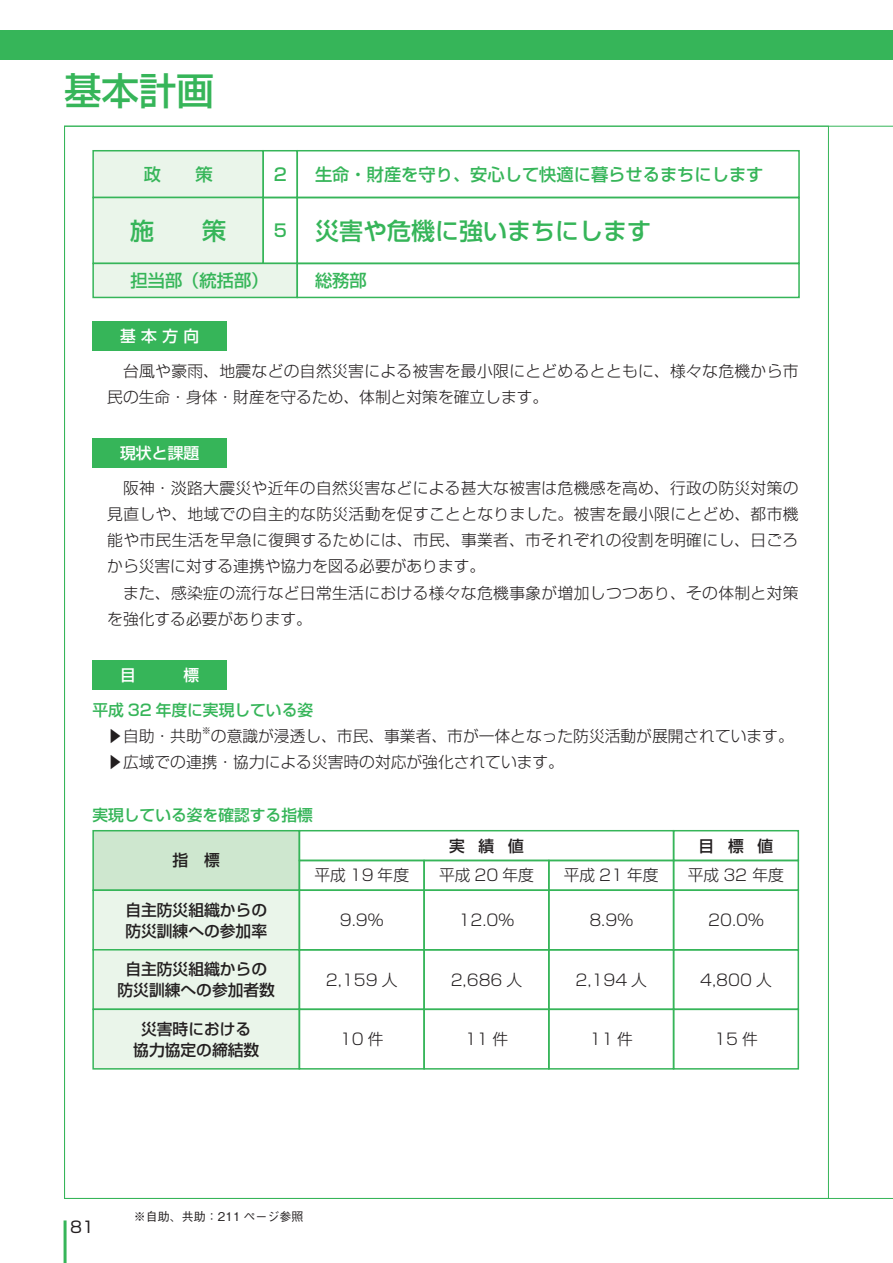
<style>
.page{position:relative;width:893px;height:1263px;background:#fff}
.page>*{position:absolute;margin:0;border:0;box-sizing:border-box;transform-origin:0 0}
.t1{font:500 37.5px "Shin Go Pro";color:#36b559}
.t2{font:500 24px "Shin Go Pro";color:#36b559}
.t3{font:500 17.25px "Shin Go Pro";color:#36b559}
.t4{font:300 15.75px/26.2px "Shin Go Pro";color:#231f20;text-align:justify}
.t5{font:300 15.75px/26.2px "Shin Go Pro";letter-spacing:.025em;color:#231f20}
.t6{font:500 15.75px/21px "Shin Go Pro";color:#231f20;text-align:center}
.t7{font:500 15.75px "Shin Go Pro";color:#36b559}
.t8{font:500 15.75px "Shin Go Pro";letter-spacing:.01em;color:#fff}
.t9{font:15.75px "Shin Go Pro";color:#231f20}
.t10{font:500 12px "Gothic BBB Pro";color:#231f20}
.t11{font:300 9.15px "Shin Go Pro";color:#231f20}
.s1{font-size:17.25px}
</style>
<div class="page">
<hr style="left:64px;top:1220px;width:3px;height:43px;background:#36b559">
<div style="left:0;top:30px;width:893px;height:30px;background:#36b559"></div>
<div style="left:93px;top:151px;width:170px;height:46px;background:#eaf5ea"></div>
<div style="left:92px;top:150px;width:172px;height:48px;border:2px solid #36b559"></div>
<div style="left:296px;top:150px;width:504px;height:48px;border:2px solid #36b559"></div>
<div style="left:262px;top:150px;width:36px;height:48px;border:2px solid #36b559"></div>
<div style="left:93px;top:197px;width:170px;height:66px;background:#eaf5ea"></div>
<div style="left:92px;top:197px;width:172px;height:67px;border:2px solid #36b559"></div>
<div style="left:296px;top:197px;width:504px;height:67px;border:2px solid #36b559"></div>
<div style="left:262px;top:197px;width:36px;height:67px;border:2px solid #36b559"></div>
<div style="left:93px;top:263px;width:204px;height:34px;background:#eaf5ea"></div>
<div style="left:92px;top:263px;width:206px;height:35px;border:2px solid #36b559"></div>
<div style="left:296px;top:263px;width:504px;height:35px;border:2px solid #36b559"></div>
<div style="left:92px;top:321px;width:135px;height:30px;background:#36b559"></div>
<div style="left:92px;top:438px;width:135px;height:30px;background:#36b559"></div>
<div style="left:92px;top:660px;width:135px;height:30px;background:#36b559"></div>
<div style="left:93px;top:831px;width:206px;height:59px;background:#cee7cf"></div>
<div style="left:92px;top:830px;width:208px;height:61px;border:2px solid #36b559"></div>
<div style="left:299px;top:830px;width:375px;height:31px;border:2px solid #36b559"></div>
<div style="left:673px;top:830px;width:126px;height:31px;border:2px solid #36b559"></div>
<div style="left:93px;top:890px;width:206px;height:60px;background:#eaf5ea"></div>
<div style="left:92px;top:889px;width:208px;height:61px;border:2px solid #36b559"></div>
<div style="left:93px;top:950px;width:206px;height:59px;background:#eaf5ea"></div>
<div style="left:92px;top:949px;width:208px;height:61px;border:2px solid #36b559"></div>
<div style="left:93px;top:1009px;width:206px;height:60px;background:#eaf5ea"></div>
<div style="left:92px;top:1008px;width:208px;height:61px;border:2px solid #36b559"></div>
<div style="left:299px;top:949px;width:126px;height:61px;border:2px solid #36b559"></div>
<div style="left:299px;top:1008px;width:126px;height:61px;border:2px solid #36b559"></div>
<div style="left:423px;top:889px;width:127px;height:61px;border:2px solid #36b559"></div>
<div style="left:423px;top:949px;width:127px;height:61px;border:2px solid #36b559"></div>
<div style="left:423px;top:1008px;width:127px;height:61px;border:2px solid #36b559"></div>
<div style="left:548px;top:889px;width:126px;height:61px;border:2px solid #36b559"></div>
<div style="left:548px;top:949px;width:126px;height:61px;border:2px solid #36b559"></div>
<div style="left:548px;top:1008px;width:126px;height:61px;border:2px solid #36b559"></div>
<div style="left:673px;top:889px;width:126px;height:61px;border:2px solid #36b559"></div>
<div style="left:673px;top:949px;width:126px;height:61px;border:2px solid #36b559"></div>
<div style="left:673px;top:1008px;width:126px;height:61px;border:2px solid #36b559"></div>
<div style="left:299px;top:860px;width:126px;height:31px;border:2px solid #36b559"></div>
<div style="left:423px;top:860px;width:127px;height:31px;border:2px solid #36b559"></div>
<div style="left:548px;top:860px;width:126px;height:31px;border:2px solid #36b559"></div>
<div style="left:673px;top:860px;width:126px;height:31px;border:2px solid #36b559"></div>
<h1 class="t1" style="left:64px;top:60px;width:152px">基本計画</h1>
<p class="t3" style="left:144px;top:160px;width:71px">政　　策</p>
<p class="t3" style="left:274px;top:160px;width:15px">2</p>
<p class="t3" style="left:315px;top:160px;width:450px">生命・財産を守り、安心して快適に暮らせるまちにします</p>
<h2 class="t2" style="left:130px;top:211px;width:98px">施　　策</h2>
<h2 class="t2" style="left:274px;top:211px;width:379px"><span class="s1">5</span> 災害や危機に強いまちにします</h2>
<p class="t3" style="left:131px;top:266px;width:139px">担当部（統括部）</p>
<p class="t3" style="left:315px;top:266px;width:53px">総務部</p>
<p class="t8" style="left:120px;top:323px;width:81px">基本方向</p>
<p class="t5" style="left:107px;top:355px;width:693px;text-indent:16px">台風や豪雨、地震などの自然災害による被害を最小限にとどめるとともに、様々な危機から市民の生命・身体・財産を守るため、体制と対策を確立します。</p>
<p class="t8" style="left:120px;top:440px;width:81px">現状と課題</p>
<p class="t4" style="left:107px;top:472px;width:693px;text-indent:16px">阪神・淡路大震災や近年の自然災害などによる甚大な被害は危機感を高め、行政の防災対策の見直しや、地域での自主的な防災活動を促すこととなりました。被害を最小限にとどめ、都市機能や市民生活を早急に復興するためには、市民、事業者、市それぞれの役割を明確にし、日ごろから災害に対する連携や協力を図る必要があります。</p>
<p class="t5" style="left:107px;top:578px;width:693px;text-indent:16px">また、感染症の流行など日常生活における様々な危機事象が増加しつつあり、その体制と対策を強化する必要があります。</p>
<p class="t8" style="left:120px;top:662px;width:17px">目</p>
<p class="t8" style="left:184px;top:662px;width:17px">標</p>
<p class="t7" style="left:92px;top:697px;width:222px">平成 32 年度に実現している姿</p>
<p class="t4" style="left:107px;top:721px;width:96px">▶自助・共助</p>
<p class="t11" style="left:202px;top:723px;width:11px">※</p>
<p class="t4" style="left:107px;top:721px;width:688px;text-indent:104px">の意識が浸透し、市民、事業者、市が一体となった防災活動が展開されています。▶広域での連携・協力による災害時の対応が強化されています。</p>
<p class="t7" style="left:92px;top:802px;width:222px">実現している姿を確認する指標</p>
<p class="t6" style="left:173px;top:848px;width:49px">指　標</p>
<p class="t6" style="left:449px;top:833px;width:76px">実績値</p>
<p class="t6" style="left:698px;top:833px;width:76px">目標値</p>
<p class="t4" style="left:314px;top:860px;width:96px">平成 19 年度</p>
<p class="t4" style="left:439px;top:860px;width:96px">平成 20 年度</p>
<p class="t4" style="left:564px;top:860px;width:96px">平成 21 年度</p>
<p class="t4" style="left:688px;top:860px;width:98px">平成 32 年度</p>
<p class="t6" style="left:125px;top:897px;width:143px;text-align:left">自主防災組織からの防災訓練への参加率</p>
<p class="t6" style="left:118px;top:957px;width:159px">自主防災組織からの防災訓練への参加者数</p>
<p class="t6" style="left:133px;top:1016px;width:127px">災害時における協力協定の締結数</p>
<p class="t4" style="left:340px;top:905px;width:45px">9.9％</p>
<p class="t4" style="left:326px;top:964px;width:73px">2,159 人</p>
<p class="t4" style="left:340px;top:1024px;width:45px">10 件</p>
<p class="t4" style="left:459px;top:905px;width:57px">12.0％</p>
<p class="t4" style="left:589px;top:905px;width:45px">8.9％</p>
<p class="t4" style="left:708px;top:905px;width:57px">20.0％</p>
<p class="t4" style="left:451px;top:964px;width:73px">2,686 人</p>
<p class="t4" style="left:575px;top:964px;width:73px">2,194 人</p>
<p class="t4" style="left:700px;top:964px;width:73px">4,800 人</p>
<p class="t4" style="left:465px;top:1024px;width:45px">11 件</p>
<p class="t4" style="left:589px;top:1024px;width:45px">11 件</p>
<p class="t4" style="left:714px;top:1024px;width:45px">15 件</p>
<p class="t9" style="left:70px;top:1214px;width:25px">81</p>
<p class="t10" style="left:134px;top:1206px;width:171px">※自助、共助：211 ページ参照</p>
</div>
